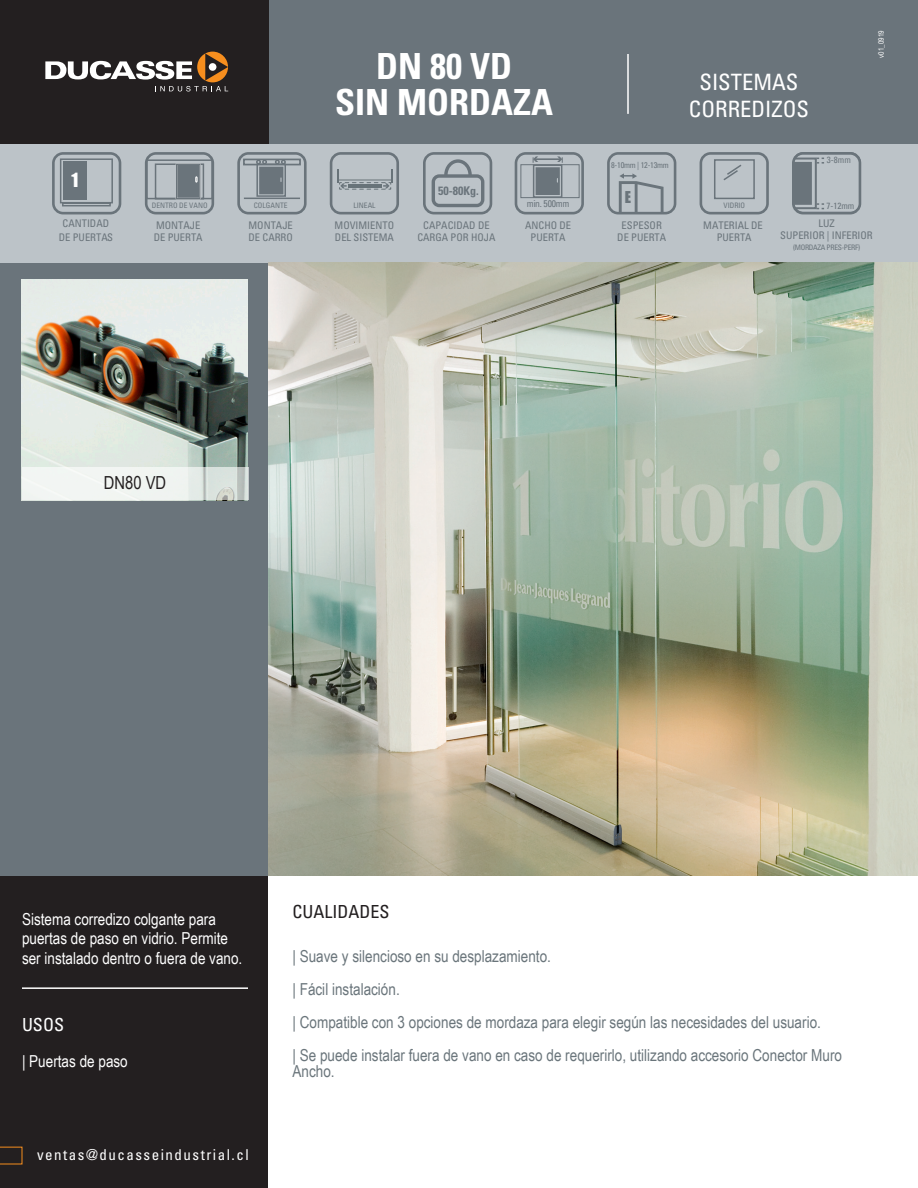
<style>
.page{position:relative;width:918px;height:1188px;background:#fff}
.page>*{position:absolute;margin:0;border:0;box-sizing:border-box;transform-origin:0 0}
.t1{font:700 condensed 36px "Univers";color:#fff}
.t2{font:condensed 22.5px "Univers";color:#fff}
.t3{font:condensed 18px "Univers";color:#231f20}
.t4{font:18px "Arial Narrow";color:#231f20}
.t5{font:condensed 18px "Univers";color:#fff}
.t6{font:18px "Impact";color:#fff}
.t7{font:16.5px/16.5px "Arial Narrow";color:#6a757b}
.t8{font:16.5px/19.8px "Arial Narrow";color:#fff}
.t9{font:condensed 15px "Univers";letter-spacing:.1em;color:#fff}
.t10{font:15px "Impact";color:#6a747b}
.t11{font:700 condensed 12px "Univers";color:#6a747b}
.t12{font:condensed 10.5px/12.6px "Univers";color:#6a747b;text-align:center}
.t13{font:condensed 9.6px "Univers";letter-spacing:-.025em;color:#6a747b}
.t14{font:condensed 9px "Univers";color:#6a747b}
.t15{font:condensed 8.25px "Univers";letter-spacing:-.025em;color:#6a747b}
.t16{font:condensed 7.5px "Univers";color:#6a747b}
.t17{font:condensed 7.5px "Univers";letter-spacing:-.04em;color:#6a747b}
.t18{font:7.5px "Arial Narrow";color:#fff}
</style>
<div class="page">
<div style="left:0;top:0;width:918px;height:144px;background:#6a747b"></div>
<div style="left:0;top:262px;width:268px;height:926px;background:#6a747b"></div>
<div style="left:0;top:0;width:268px;height:144px;background:#231f20"></div>
<div style="left:0;top:144px;width:918px;height:118px;background:#bcc3c8"></div>
<div style="left:0;top:876px;width:268px;height:312px;background:#231f20"></div>
<hr style="left:627px;top:54px;width:2px;height:60px;background:#fff">
<svg style="left:45px;top:52px;width:183px;height:39px"></svg>
<hr style="left:22px;top:987px;width:226px;height:2px;background:#fff">
<img style="left:22px;top:279px;width:226px;height:189px">
<svg style="left:22px;top:468px;width:226px;height:32px;background:#e9eeeb"></svg>
<img style="left:268px;top:262px;width:649px;height:614px">
<div style="left:53px;top:152px;width:68px;height:62px;border:3px solid #6a747b;border-radius:10px"></div>
<svg style="left:60px;top:158px;width:53px;height:49px"></svg>
<div style="left:145px;top:152px;width:69px;height:62px;border:3px solid #6a747b;border-radius:10px"></div>
<svg style="left:145px;top:159px;width:69px;height:41px"></svg>
<div style="left:237px;top:152px;width:70px;height:62px;border:3px solid #6a747b;border-radius:10px"></div>
<div style="left:243px;top:159px;width:58px;height:6px;border:2px solid #6a747b"></div>
<div style="left:256px;top:164px;width:30px;height:33px;border:2px solid #6a747b"></div>
<svg style="left:256px;top:160px;width:30px;height:34px"></svg>
<hr style="left:244px;top:198px;width:56px;height:1px;background:#6a747b">
<div style="left:330px;top:152px;width:69px;height:62px;border:3px solid #6a747b;border-radius:10px"></div>
<svg style="left:338px;top:170px;width:55px;height:20px"></svg>
<div style="left:423px;top:152px;width:69px;height:62px;border:3px solid #6a747b;border-radius:10px"></div>
<svg style="left:432px;top:159px;width:52px;height:48px"></svg>
<div style="left:515px;top:152px;width:69px;height:62px;border:3px solid #6a747b;border-radius:10px"></div>
<svg style="left:533px;top:156px;width:30px;height:39px"></svg>
<div style="left:521px;top:164px;width:59px;height:34px;border:1px solid #6a747b"></div>
<div style="left:607px;top:152px;width:69px;height:62px;border:3px solid #6a747b;border-radius:10px"></div>
<svg style="left:619px;top:173px;width:45px;height:40px"></svg>
<div style="left:700px;top:152px;width:69px;height:62px;border:3px solid #6a747b;border-radius:10px"></div>
<svg style="left:714px;top:159px;width:41px;height:41px"></svg>
<svg style="left:796px;top:157px;width:28px;height:53px"></svg>
<div style="left:792px;top:152px;width:69px;height:62px;border:3px solid #6a747b;border-radius:10px"></div>
<p class="t6" style="left:71px;top:166px;width:8px">1</p>
<p class="t12" style="left:59px;top:217px;width:56px;line-height:13.5px">CANTIDAD<br>DE PUERTAS</p>
<p class="t12" style="left:154px;top:218px;width:51px;text-align:left">MONTAJE<br>DE PUERTA</p>
<p class="t16" style="left:152px;top:201px;width:57px">DENTRO DE VANO</p>
<p class="t1" style="left:376px;top:44px;width:137px">DN 80 VD</p>
<p class="t1" style="left:335px;top:80px;width:220px">SIN MORDAZA</p>
<p class="t2" style="left:700px;top:68px;width:100px">SISTEMAS</p>
<p class="t2" style="left:689px;top:95px;width:122px">CORREDIZOS</p>
<p class="t18" style="left:876px;top:58px;width:29px;rotate:-90deg">v01_0919</p>
<p class="t16" style="left:254px;top:201px;width:35px">COLGANTE</p>
<p class="t16" style="left:354px;top:201px;width:24px">LINEAL</p>
<p class="t12" style="left:335px;top:218px;width:61px;text-align:left">MOVIMIENTO<br>DEL SISTEMA</p>
<p class="t12" style="left:249px;top:218px;width:46px;text-align:left">MONTAJE<br>DE CARRO</p>
<p class="t11" style="left:438px;top:183px;width:42px">50-80Kg.</p>
<p class="t12" style="left:417px;top:218px;width:80px">CAPACIDAD DE<br>CARGA POR HOJA</p>
<p class="t12" style="left:525px;top:218px;width:48px">ANCHO DE<br>PUERTA</p>
<p class="t13" style="left:527px;top:198px;width:44px">min. 500mm</p>
<p class="t15" style="left:611px;top:160px;width:59px">8-10mm | 12-13mm</p>
<p class="t10" style="left:625px;top:186px;width:8px">E</p>
<p class="t12" style="left:617px;top:218px;width:51px">ESPESOR<br>DE PUERTA</p>
<p class="t14" style="left:827px;top:154px;width:25px">3-8mm</p>
<p class="t14" style="left:826px;top:200px;width:29px">7-12mm</p>
<p class="t16" style="left:724px;top:201px;width:23px">VIDRIO</p>
<p class="t12" style="left:703px;top:218px;width:61px">MATERIAL DE<br>PUERTA</p>
<p class="t12" style="left:780px;top:217px;width:94px">LUZ<br>SUPERIOR | INFERIOR</p>
<p class="t17" style="left:793px;top:242px;width:69px">(MORDAZA PRES-PERF)</p>
<p class="t4" style="left:104px;top:469px;width:64px">DN80 VD</p>
<p class="t8" style="left:22px;top:908px;width:222px">Sistema corredizo colgante para puertas de paso en vidrio. Permite ser instalado dentro o fuera de vano.</p>
<p class="t5" style="left:22px;top:1013px;width:44px">USOS</p>
<p class="t8" style="left:22px;top:1051px;width:107px">| Puertas de paso</p>
<p class="t3" style="left:292px;top:901px;width:99px">CUALIDADES</p>
<p class="t7" style="left:292px;top:947px;width:260px">| Suave y silencioso en su desplazamiento.</p>
<p class="t7" style="left:292px;top:980px;width:109px">| Fácil instalación.</p>
<p class="t7" style="left:292px;top:1013px;width:530px">| Compatible con 3 opciones de mordaza para elegir según las necesidades del usuario.</p>
<p class="t7" style="left:292px;top:1046px;width:551px">| Se puede instalar fuera de vano en caso de requerirlo, utilizando accesorio Conector Muro<br>Ancho.</p>
<p class="t9" style="left:37px;top:1146px;width:213px">ventas@ducasseindustrial.cl</p>
</div>
